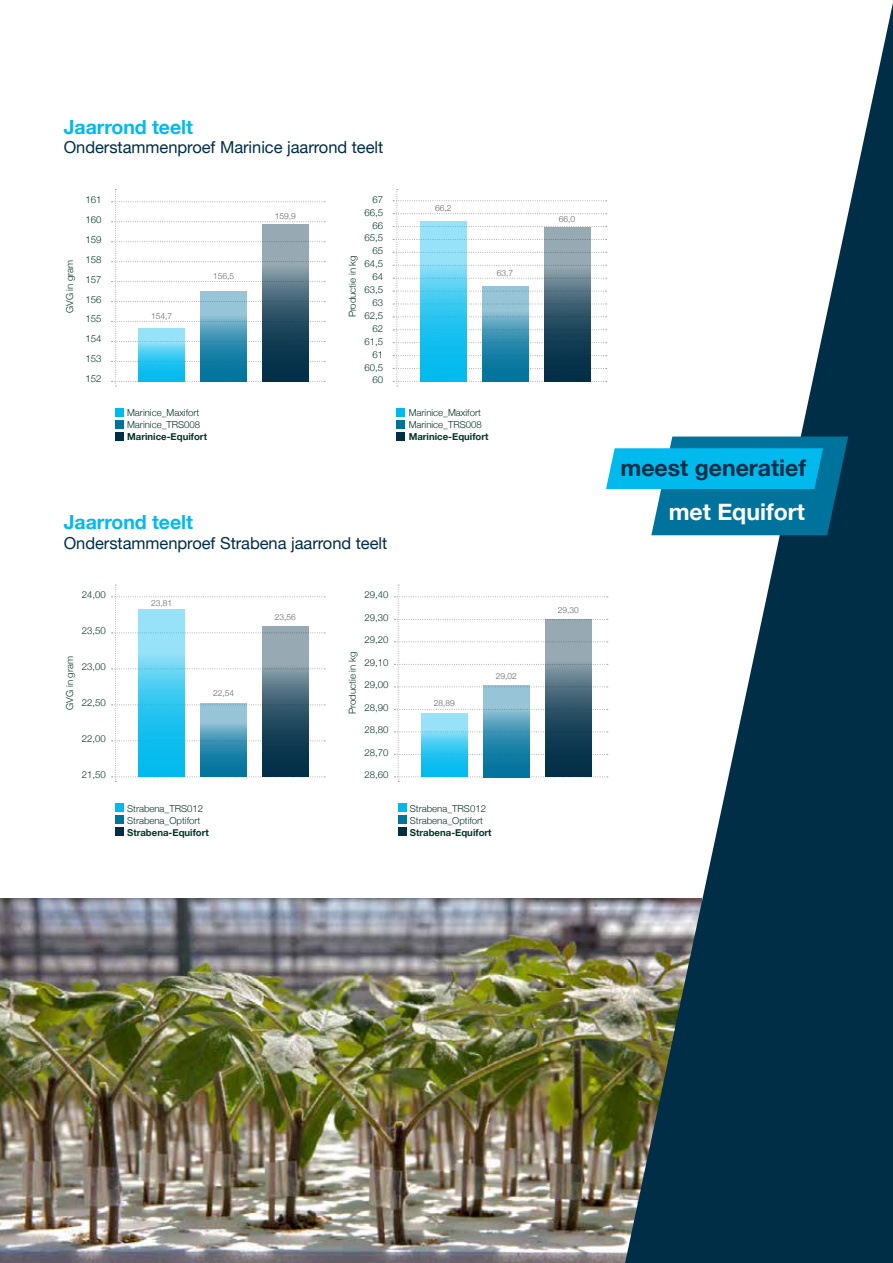
<style>
.page{position:relative;width:893px;height:1263px;background:#fff}
.page>*{position:absolute;margin:0;border:0;box-sizing:border-box;transform-origin:0 0}
.t1{font:700 23.1px "Helvetica Neue";color:#002e46}
.t2{font:700 23.1px "Helvetica Neue";color:#fff}
.t3{font:700 19.5px "Helvetica Neue";letter-spacing:-.005em;color:#00baee}
.t4{font:16.5px "Helvetica Neue";letter-spacing:-.005em;color:#002e46}
.t5{font:300 9.6px/12.9px "Helvetica Neue";color:#053529}
.t6{font:700 9.6px "Helvetica Neue";color:#053529}
.t7{font:300 8.4px "Helvetica Neue";color:#646363}
</style>
<div class="page">
<img style="left:0;top:898px;width:625px;height:365px">
<svg style="left:625px;top:3px;width:268px;height:1260px;fill:#002e46"></svg>
<svg style="left:111px;top:189px;width:214px;height:198px"></svg>
<svg style="left:393px;top:189px;width:214px;height:198px"></svg>
<svg style="left:139px;top:328px;width:46px;height:54px;background:#4bcdf2"></svg>
<svg style="left:420px;top:221px;width:46px;height:161px;background:#4acdf1"></svg>
<svg style="left:200px;top:291px;width:47px;height:91px;background:#4b9bb9"></svg>
<svg style="left:482px;top:286px;width:46px;height:96px;background:#4a9bb8"></svg>
<svg style="left:262px;top:224px;width:46px;height:158px;background:#4a6a7b"></svg>
<svg style="left:544px;top:227px;width:46px;height:155px;background:#4a6a7b"></svg>
<div style="left:115px;top:408px;width:8px;height:8px;background:#00baee"></div>
<div style="left:115px;top:420px;width:8px;height:8px;background:#00739d"></div>
<div style="left:115px;top:432px;width:8px;height:8px;background:#002e46"></div>
<div style="left:397px;top:408px;width:8px;height:8px;background:#00baee"></div>
<div style="left:397px;top:420px;width:8px;height:8px;background:#00739d"></div>
<div style="left:397px;top:432px;width:8px;height:8px;background:#002e46"></div>
<svg style="left:394px;top:585px;width:214px;height:197px"></svg>
<svg style="left:111px;top:585px;width:214px;height:197px"></svg>
<svg style="left:421px;top:713px;width:46px;height:64px;background:#4ccdf2"></svg>
<svg style="left:139px;top:609px;width:46px;height:168px;background:#4bcdf2"></svg>
<svg style="left:483px;top:685px;width:46px;height:92px;background:#4b9bb9"></svg>
<svg style="left:200px;top:703px;width:47px;height:74px;background:#4b9bb9"></svg>
<svg style="left:545px;top:620px;width:46px;height:157px;background:#4a6a7b"></svg>
<svg style="left:262px;top:626px;width:46px;height:151px;background:#4b6b7c"></svg>
<div style="left:398px;top:803px;width:8px;height:9px;background:#00baee"></div>
<div style="left:398px;top:815px;width:8px;height:9px;background:#00739d"></div>
<div style="left:398px;top:827px;width:8px;height:9px;background:#002e46"></div>
<div style="left:115px;top:803px;width:8px;height:9px;background:#00baee"></div>
<div style="left:115px;top:815px;width:8px;height:9px;background:#00739d"></div>
<div style="left:115px;top:827px;width:8px;height:9px;background:#002e46"></div>
<svg style="left:606px;top:437px;width:242px;height:98px;background:#229cc3"></svg>
<h2 class="t3" style="left:64px;top:112px;width:131px">Jaarrond teelt</h2>
<h3 class="t4" style="left:64px;top:136px;width:321px">Onderstammenproef Marinice jaarrond teelt</h3>
<p class="t5" style="left:86px;top:189px;width:18px;line-height:20px;text-align:justify">161<br>160<br>159<br>158<br>157<br>156<br>155<br>154<br>153<br>152</p>
<p class="t5" style="left:364px;top:192px;width:20px;text-align:right">67<br>66,5<br>66<br>65,5<br>65<br>64,5<br>64<br>63,5<br>63<br>62,5<br>62<br>61,5<br>61<br>60,5<br>60</p>
<p class="t7" style="left:435px;top:201px;width:18px">66,2</p>
<p class="t7" style="left:275px;top:210px;width:23px">159,9</p>
<p class="t7" style="left:559px;top:212px;width:18px">66,0</p>
<p class="t5" style="left:62px;top:313px;width:55px;rotate:-90deg">GVG in gram</p>
<p class="t5" style="left:345px;top:317px;width:63px;rotate:-90deg">Productie in kg</p>
<p class="t7" style="left:213px;top:269px;width:23px">156,5</p>
<p class="t7" style="left:497px;top:266px;width:18px">63,7</p>
<p class="t7" style="left:151px;top:309px;width:23px">154,7</p>
<p class="t5" style="left:127px;top:406px;width:75px;line-height:12px">Marinice_Maxifort<br>Marinice_TRS008</p>
<p class="t6" style="left:127px;top:429px;width:81px">Marinice-Equifort</p>
<p class="t5" style="left:409px;top:406px;width:75px;line-height:12px">Marinice_Maxifort<br>Marinice_TRS008</p>
<p class="t6" style="left:409px;top:429px;width:81px">Marinice-Equifort</p>
<h2 class="t3" style="left:64px;top:507px;width:131px">Jaarrond teelt</h2>
<h3 class="t4" style="left:64px;top:531px;width:325px">Onderstammenproef Strabena jaarrond teelt</h3>
<p class="t5" style="left:82px;top:588px;width:26px">24,00</p>
<p class="t5" style="left:82px;top:624px;width:26px">23,50</p>
<p class="t5" style="left:82px;top:660px;width:26px">23,00</p>
<p class="t5" style="left:82px;top:696px;width:26px">22,50</p>
<p class="t5" style="left:82px;top:732px;width:26px">22,00</p>
<p class="t5" style="left:82px;top:768px;width:26px">21,50</p>
<p class="t5" style="left:62px;top:710px;width:55px;rotate:-90deg">GVG in gram</p>
<p class="t7" style="left:151px;top:596px;width:23px">23,81</p>
<p class="t7" style="left:213px;top:687px;width:23px">22,54</p>
<p class="t5" style="left:127px;top:802px;width:78px;line-height:12px">Strabena_TRS012<br>Strabena_Optifort</p>
<p class="t6" style="left:127px;top:825px;width:83px">Strabena-Equifort</p>
<p class="t7" style="left:275px;top:610px;width:23px">23,56</p>
<p class="t5" style="left:365px;top:588px;width:26px">29,40</p>
<p class="t5" style="left:365px;top:610px;width:26px">29,30</p>
<p class="t5" style="left:365px;top:633px;width:26px">29,20</p>
<p class="t5" style="left:365px;top:655px;width:26px">29,10</p>
<p class="t5" style="left:365px;top:678px;width:26px">29,00</p>
<p class="t5" style="left:365px;top:700px;width:26px">28,90</p>
<p class="t5" style="left:365px;top:723px;width:26px">28,80</p>
<p class="t5" style="left:365px;top:745px;width:26px">28,70</p>
<p class="t5" style="left:365px;top:768px;width:26px">28,60</p>
<p class="t5" style="left:345px;top:714px;width:63px;rotate:-90deg">Productie in kg</p>
<p class="t7" style="left:434px;top:696px;width:23px">28,89</p>
<p class="t7" style="left:496px;top:669px;width:23px">29,02</p>
<p class="t5" style="left:410px;top:802px;width:78px;line-height:12px">Strabena_TRS012<br>Strabena_Optifort</p>
<p class="t6" style="left:410px;top:825px;width:83px">Strabena-Equifort</p>
<p class="t7" style="left:558px;top:603px;width:23px">29,30</p>
<h1 class="t1" style="left:620px;top:450px;width:187px">meest generatief</h1>
<h1 class="t2" style="left:669px;top:494px;width:138px">met Equifort</h1>
</div>
